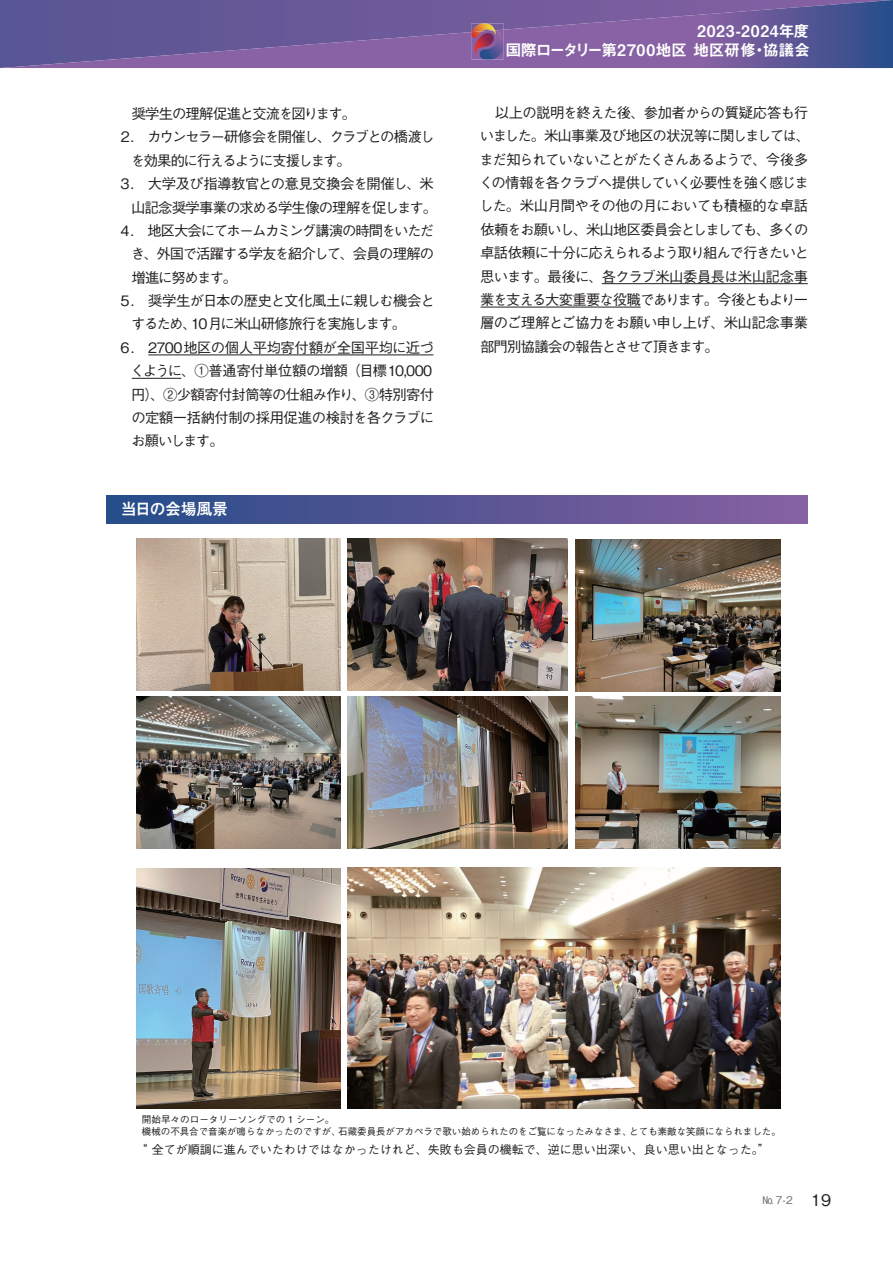
<style>
.page{position:relative;width:893px;height:1263px;background:#fff}
.page>*{position:absolute;margin:0;border:0;box-sizing:border-box;transform-origin:0 0}
.t1{font:700 16.5px "Mi Go MB1 Std De";letter-spacing:-.06em;color:#fff}
.t2{font:15.9px/18.6px "Midashi Go Pro MB31";letter-spacing:-.015em;color:#fff;text-align:right}
.t3{font:500 14.4px/23.4px "Gothic BBB Pro";letter-spacing:-.065em;color:#231f20}
.t4{font:500 14.4px "Gothic BBB Pro";letter-spacing:-.035em;color:#231f20}
.t5{font:500 14.4px "Gothic BBB Pro";letter-spacing:-.105em;color:#231f20}
.t6{font:500 14.4px "Gothic BBB Pro";letter-spacing:-.1em;color:#231f20}
.t7{font:500 14.4px "Gothic BBB Pro";letter-spacing:-.045em;color:#231f20}
.t8{font:500 14.4px "Gothic BBB Pro";letter-spacing:-.04em;color:#231f20}
.t9{font:500 14.4px "Gothic BBB Pro";letter-spacing:-.095em;color:#231f20}
.t10{font:500 14.4px "Gothic BBB Pro";letter-spacing:-.085em;color:#231f20}
.t11{font:500 12px "Gothic BBB Pro";color:#231f20}
.t12{font:500 10.65px "Gothic BBB Pro";color:#6c6d70}
.t13{font:500 9.6px/12px "Gothic BBB Pro";color:#231f20}
.s1{font-size:15.9px;color:#231f20}
</style>
<div class="page">
<svg style="left:0;top:0;width:893px;height:68px;background:#6e5b9b"></svg>
<img style="left:471px;top:23px;width:33px;height:7px">
<img style="left:471px;top:30px;width:33px;height:30px">
<hr style="left:148px;top:355px;width:285px;height:1px;background:#231f20">
<hr style="left:132px;top:378px;width:49px;height:1px;background:#231f20">
<hr style="left:602px;top:283px;width:206px;height:1px;background:#231f20">
<hr style="left:480px;top:307px;width:161px;height:1px;background:#231f20">
<div style="left:106px;top:495px;width:702px;height:28px;background:linear-gradient(to right,#264c89,#8860a1)"></div>
<img style="left:136px;top:539px;width:205px;height:151px">
<img style="left:136px;top:868px;width:204px;height:241px">
<img style="left:348px;top:539px;width:220px;height:152px">
<img style="left:347px;top:867px;width:433px;height:241px">
<img style="left:576px;top:540px;width:204px;height:151px">
<img style="left:136px;top:697px;width:205px;height:151px">
<img style="left:348px;top:697px;width:220px;height:152px">
<img style="left:576px;top:697px;width:204px;height:151px">
<p class="t3" style="left:132px;top:100px;width:226px">奨学生の理解促進と交流を図ります。</p>
<p class="t5" style="left:118px;top:125px;width:318px">２.　カウンセラー研修会を開催し、クラブとの橋渡し</p>
<p class="t9" style="left:131px;top:149px;width:222px">を効果的に行えるように支援します。</p>
<p class="t4" style="left:118px;top:172px;width:317px">３.　大学及び指導教官との意見交換会を開催し、米</p>
<p class="t3" style="left:131px;top:194px;width:307px">山記念奨学事業の求める学生像の理解を促します。</p>
<p class="t6" style="left:118px;top:219px;width:318px">４.　地区大会にてホームカミング講演の時間をいただ</p>
<p class="t3" style="left:131px;top:240px;width:305px">き、外国で活躍する学友を紹介して、会員の理解の</p>
<p class="t10" style="left:132px;top:266px;width:107px">増進に努めます。</p>
<p class="t7" style="left:118px;top:289px;width:318px">５.　奨学生が日本の歴史と文化風土に親しむ機会と</p>
<p class="t5" style="left:131px;top:312px;width:276px">するため、10月に米山研修旅行を実施します。</p>
<p class="t4" style="left:118px;top:336px;width:318px">６.　2700地区の個人平均寄付額が全国平均に近づ</p>
<p class="t4" style="left:131px;top:359px;width:303px">くように、①普通寄付単位額の増額（目標10,000</p>
<p class="t3" style="left:131px;top:381px;width:304px">円）、②少額寄付封筒等の仕組み作り、③特別寄付</p>
<p class="t8" style="left:131px;top:406px;width:304px">の定額一括納付制の採用促進の検討を各クラブに</p>
<p class="t3" style="left:131px;top:428px;width:94px">お願いします。</p>
<p class="t1" style="left:120px;top:496px;width:109px">当日の会場風景</p>
<p class="t2" style="left:505px;top:20px;width:306px">2023-2024年度<br>国際ロータリー第2700地区 地区研修・協議会</p>
<p class="t3" style="left:479px;top:99px;width:333px">　以上の説明を終えた後、参加者からの質疑応答も行いました。米山事業及び地区の状況等に関しましては、まだ知られていないことがたくさんあるようで、今後多くの情報を各クラブへ提供していく必要性を強く感じました。米山月間やその他の月においても積極的な卓話依頼をお願いし、米山地区委員会としましても、多くの卓話依頼に十分に応えられるよう取り組んで行きたいと思います。最後に、各クラブ米山委員長は米山記念事業を支える大変重要な役職であります。今後ともより一層のご理解とご協力をお願い申し上げ、米山記念事業部門別協議会の報告とさせて頂きます。</p>
<p class="t13" style="left:142px;top:1112px;width:640px">開始早々のロータリーソングでの 1 シーン。<br>機械の不具合で音楽が鳴らなかったのですが、石藏委員長がアカペラで歌い始められたのをご覧になったみなさま、とても素敵な笑顔になられました。</p>
<p class="t11" style="left:136px;top:1140px;width:635px">“ 全てが順調に進んでいたわけではなかったけれど、失敗も会員の機転で、逆に思い出深い、良い思い出となった。”</p>
<p class="t12" style="left:763px;top:1191px;width:70px">№ 7-2 <span class="s1">19</span></p>
</div>
